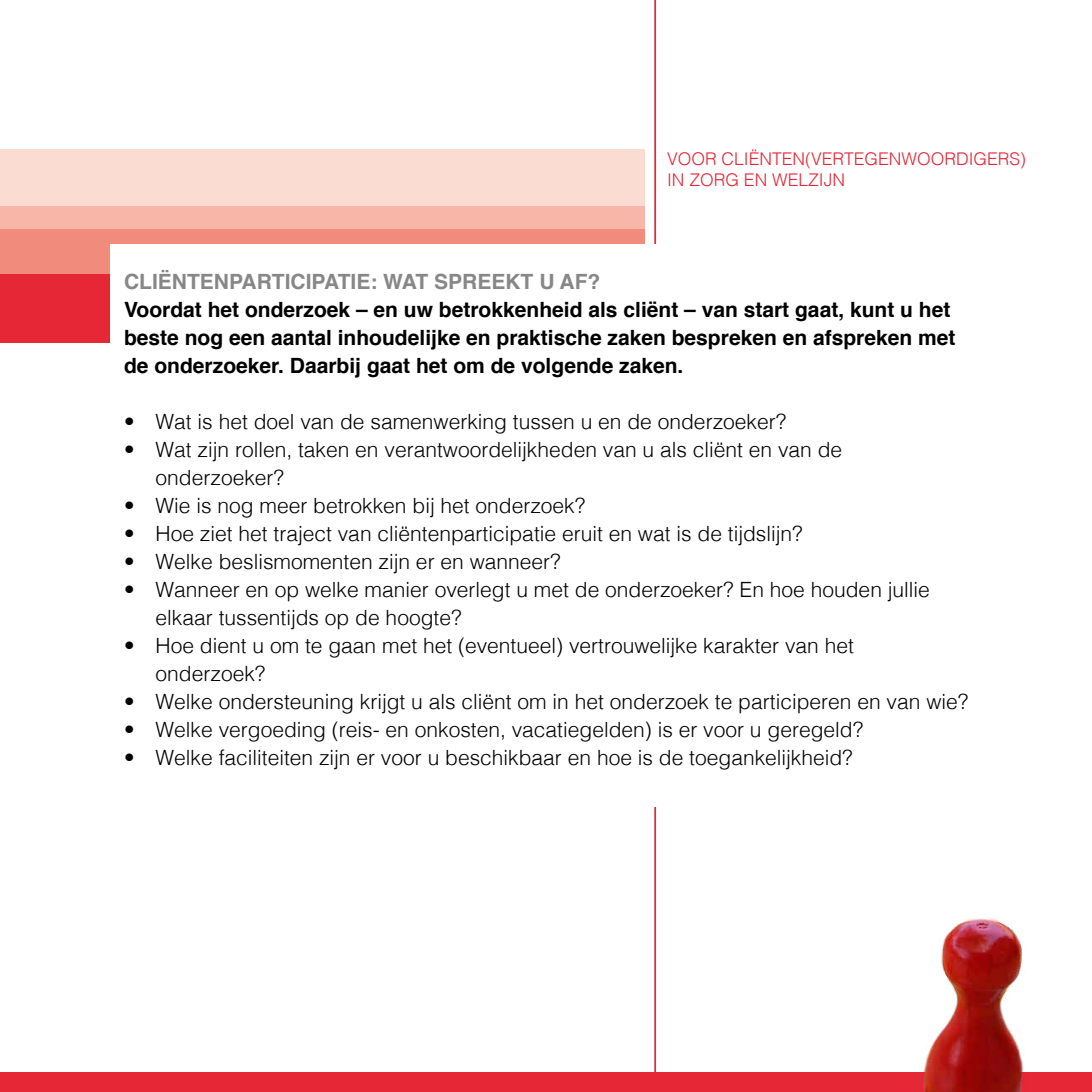
<style>
.page{position:relative;width:1092px;height:1092px;background:#fff}
.page>*{position:absolute;margin:0;border:0;box-sizing:border-box;transform-origin:0 0}
.t1{font:300 21px/28px "Helvetica";color:#000}
.t2{font:700 21px/28px "Helvetica";color:#000}
.t3{font:700 21px "Helvetica";color:#878787}
.t4{font:300 17.5px/21px "Helvetica";color:#e62735}
</style>
<div class="page">
<hr style="left:654px;top:0;width:2px;height:1091px;background:#e62735">
<svg style="left:0;top:1091px;width:1091px;height:1px"></svg>
<div style="left:0;top:1071px;width:1091px;height:20px;background:#e62735"></div>
<div style="left:0;top:273px;width:613px;height:70px;background:#e62735"></div>
<div style="left:0;top:228px;width:644px;height:45px;background:#f18b7c"></div>
<div style="left:0;top:205px;width:644px;height:23px;background:#f7b6a7"></div>
<div style="left:0;top:149px;width:644px;height:56px;background:#fbdcd3"></div>
<img style="left:871px;top:918px;width:220px;height:173px">
<div style="left:110px;top:244px;width:981px;height:562px;background:#fff"></div>
<p class="t4" style="left:667px;top:147px;width:360px">VOOR CLIËNTEN(VERTEGENWOORDIGERS)<br>IN ZORG EN WELZIJN</p>
<p class="t3" style="left:124px;top:265px;width:478px">CLIËNTENPARTICIPATIE: WAT SPREEKT U AF?</p>
<p class="t2" style="left:124px;top:296px;width:832px">Voordat het onderzoek – en uw betrokkenheid als cliënt – van start gaat, kunt u het beste nog een aantal inhoudelijke en praktische zaken bespreken en afspreken met de onderzoeker. Daarbij gaat het om de volgende zaken.</p>
<p class="t1" style="left:124px;top:406px;width:663px">• Wat is het doel van de samenwerking tussen u en de onderzoeker?</p>
<p class="t1" style="left:156px;top:434px;width:688px;text-indent:-32px">• Wat zijn rollen, taken en verantwoordelijkheden van u als cliënt en van de onderzoeker?</p>
<p class="t1" style="left:124px;top:490px;width:462px">• Wie is nog meer betrokken bij het onderzoek?</p>
<p class="t1" style="left:124px;top:518px;width:680px">• Hoe ziet het traject van cliëntenparticipatie eruit en wat is de tijdslijn?</p>
<p class="t1" style="left:124px;top:546px;width:438px">• Welke beslismomenten zijn er en wanneer?</p>
<p class="t1" style="left:156px;top:574px;width:775px;text-indent:-32px">• Wanneer en op welke manier overlegt u met de onderzoeker? En hoe houden jullie elkaar tussentijds op de hoogte?</p>
<p class="t1" style="left:156px;top:630px;width:699px;text-indent:-32px">• Hoe dient u om te gaan met het (eventueel) vertrouwelijke karakter van het onderzoek?</p>
<p class="t1" style="left:124px;top:686px;width:845px">• Welke ondersteuning krijgt u als cliënt om in het onderzoek te participeren en van wie?</p>
<p class="t1" style="left:124px;top:714px;width:740px">• Welke vergoeding (reis- en onkosten, vacatiegelden) is er voor u geregeld?</p>
<p class="t1" style="left:124px;top:742px;width:730px">• Welke faciliteiten zijn er voor u beschikbaar en hoe is de toegankelijkheid?</p>
</div>
